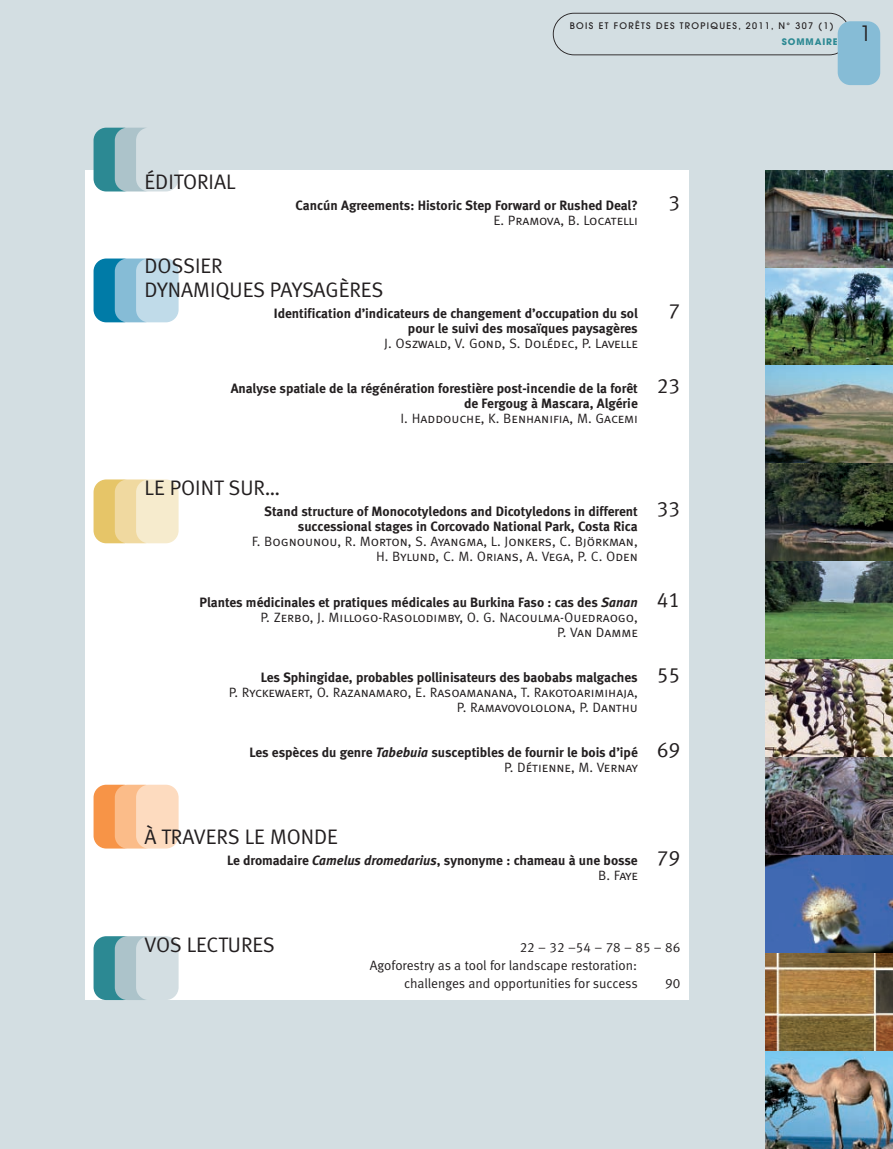
<style>
.page{position:relative;width:893px;height:1149px;background:#fff}
.page>*{position:absolute;margin:0;border:0;box-sizing:border-box;transform-origin:0 0}
.t1{font:21px/24px "Meta Normal LF";color:#231f20}
.t2{font:21px "Avant Garde";color:#231f20}
.t3{font:13.5px/15px "Meta Bold LF";color:#231f20}
.t4{font:13.5px/15px "Meta Normal LF Caps";color:#231f20;text-align:right}
.t5{font:13.5px "Meta Normal LF";color:#231f20}
.t6{font:500 9px "Avant Garde";letter-spacing:.15em;color:#231f20}
.t7{font:700 9px "Avant Garde";letter-spacing:.1em;color:#2c8993}
.s1{font-family:"Meta Normal LF";font-size:21px}
.s2{font-style:italic}
</style>
<div class="page">
<div style="left:0;top:0;width:893px;height:1148px;background:#d3dee2"></div>
<img style="left:765px;top:170px;width:128px;height:98px">
<img style="left:765px;top:268px;width:128px;height:98px">
<svg style="left:765px;top:366px;width:128px;height:97px;background:#7e8a80"></svg>
<svg style="left:765px;top:463px;width:128px;height:98px;background:#363d30"></svg>
<svg style="left:765px;top:561px;width:128px;height:98px;background:#597a57"></svg>
<img style="left:765px;top:659px;width:128px;height:98px">
<img style="left:765px;top:757px;width:128px;height:98px">
<img style="left:765px;top:855px;width:128px;height:97px">
<svg style="left:765px;top:952px;width:128px;height:98px;background:#927345"></svg>
<img style="left:765px;top:1050px;width:128px;height:98px">
<div style="left:85px;top:170px;width:604px;height:829px;background:#fff"></div>
<div style="left:94px;top:935px;width:42px;height:64px;background:#2c8993;border-radius:13px"></div>
<div style="left:115px;top:935px;width:42px;height:64px;background:#acc3ca;border-radius:13px"></div>
<div style="left:136px;top:935px;width:43px;height:64px;background:#d3dee2;border-radius:13px"></div>
<div style="left:94px;top:128px;width:42px;height:63px;background:#2c8993;border-radius:13px"></div>
<div style="left:115px;top:128px;width:42px;height:63px;background:#acc3ca;border-radius:13px"></div>
<div style="left:136px;top:128px;width:43px;height:63px;background:#d3dee2;border-radius:13px"></div>
<div style="left:94px;top:258px;width:42px;height:64px;background:#007ba7;border-radius:13px"></div>
<div style="left:115px;top:258px;width:42px;height:64px;background:#86bcd6;border-radius:13px"></div>
<div style="left:136px;top:258px;width:43px;height:64px;background:#c0dbe9;border-radius:13px"></div>
<svg style="left:553px;top:13px;width:294px;height:42px"></svg>
<div style="left:838px;top:21px;width:42px;height:64px;background:#86bcd6;border-radius:13px"></div>
<div style="left:94px;top:479px;width:42px;height:64px;background:#e6c568;border-radius:13px"></div>
<div style="left:115px;top:479px;width:42px;height:64px;background:#f0d9a0;border-radius:13px"></div>
<div style="left:136px;top:479px;width:43px;height:64px;background:#f6ebcd;border-radius:13px"></div>
<div style="left:94px;top:784px;width:42px;height:64px;background:#f79447;border-radius:13px"></div>
<div style="left:115px;top:784px;width:42px;height:64px;background:#fbbc89;border-radius:13px"></div>
<div style="left:136px;top:784px;width:43px;height:64px;background:#fddbbf;border-radius:13px"></div>
<p class="t6" style="left:570px;top:23px;width:265px">BOIS ET FORÊTS DES TROPIQUES, 2011, N° 307 (1)</p>
<p class="t7" style="left:782px;top:38px;width:57px">SOMMAIRE</p>
<h1 class="t2" style="left:860px;top:26px;width:13px">1</h1>
<h1 class="t1" style="left:145px;top:172px;width:93px">ÉDITORIAL</h1>
<p class="t3" style="left:296px;top:199px;width:344px">Cancún Agreements: Historic Step Forward or Rushed Deal?</p>
<h1 class="t1" style="left:669px;top:193px;width:13px">3</h1>
<p class="t4" style="left:493px;top:214px;width:146px">E. Pramova, B. Locatelli</p>
<h1 class="t1" style="left:145px;top:256px;width:240px">DOSSIER<br>DYNAMIQUES PAYSAGÈRES</h1>
<p class="t3" style="left:274px;top:307px;width:365px">Identification d’indicateurs de changement d’occupation du sol</p>
<h1 class="t1" style="left:669px;top:301px;width:13px">7</h1>
<p class="t3" style="left:408px;top:322px;width:231px">pour le suivi des mosaïques paysagères</p>
<p class="t4" style="left:384px;top:337px;width:255px">J. Oszwald, V. Gond, S. Dolédec, P. Lavelle</p>
<p class="t3" style="left:464px;top:382px;width:218px;text-indent:-233px">Analyse spatiale de la régénération forestière post-incendie de la forêt <span class="s1">23 </span>de Fergoug à Mascara, Algérie</p>
<p class="t4" style="left:400px;top:412px;width:239px">I. Haddouche, K. Benhanifia, M. Gacemi</p>
<h1 class="t1" style="left:145px;top:478px;width:137px">LE POINT SUR…</h1>
<p class="t3" style="left:298px;top:505px;width:384px;text-indent:-34px">Stand structure of Monocotyledons and Dicotyledons in different <span class="s1">33 </span>successional stages in Corcovado National Park, Costa Rica</p>
<p class="t4" style="left:252px;top:535px;width:388px">F. Bognounou, R. Morton, S. Ayangma, L. Jonkers, C. Björkman,<br>H. Bylund, C. M. Orians, A. Vega, P. C. Oden</p>
<p class="t3" style="left:200px;top:595px;width:482px">Plantes médicinales et pratiques médicales au Burkina Faso : cas des <span class="s2">Sanan</span> <span class="s1">41</span></p>
<p class="t4" style="left:260px;top:610px;width:379px">P. Zerbo, J. Millogo-Rasolodimby, O. G. Nacoulma-Ouedraogo,<br>P. Van Damme</p>
<p class="t3" style="left:261px;top:670px;width:421px">Les Sphingidae, probables pollinisateurs des baobabs malgaches <span class="s1">55</span></p>
<p class="t4" style="left:229px;top:685px;width:411px">P. Ryckewaert, O. Razanamaro, E. Rasoamanana, T. Rakotoarimihaja,<br>P. Ramavovololona, P. Danthu</p>
<p class="t3" style="left:249px;top:745px;width:432px">Les espèces du genre <span class="s2">Tabebuia</span> susceptibles de fournir le bois d’ipé <span class="s1">69</span></p>
<p class="t4" style="left:504px;top:760px;width:135px">P. Détienne, M. Vernay</p>
<h1 class="t1" style="left:145px;top:826px;width:195px">À TRAVERS LE MONDE</h1>
<p class="t3" style="left:227px;top:853px;width:455px">Le dromadaire <span class="s2">Camelus dromedarius</span>, synonyme : chameau à une bosse <span class="s1">79</span></p>
<p class="t4" style="left:598px;top:868px;width:41px">B. Faye</p>
<h1 class="t1" style="left:145px;top:934px;width:132px">VOS LECTURES</h1>
<p class="t5" style="left:520px;top:942px;width:162px">22 – 32 –54 – 78 – 85 – 86</p>
<p class="t5" style="left:370px;top:960px;width:269px">Agoforestry as a tool for landscape restoration:</p>
<p class="t5" style="left:404px;top:978px;width:235px">challenges and opportunities for success</p>
<p class="t5" style="left:665px;top:978px;width:17px">90</p>
</div>
